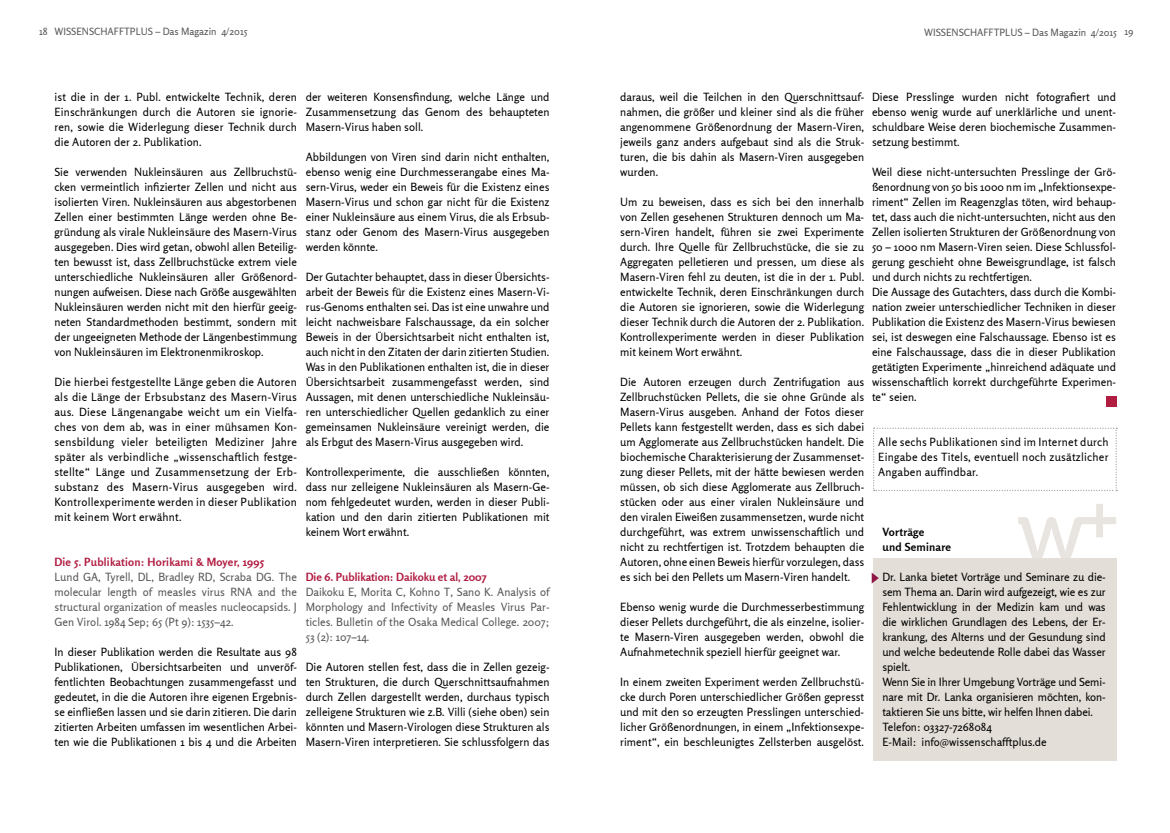
<style>
.page{position:relative;width:1170px;height:833px;background:#fff}
.page>*{position:absolute;margin:0;border:0;box-sizing:border-box;transform-origin:0 0}
.t1{font:11.25px/15px "Rosario";color:#000;text-align:justify}
.t2{font:11.25px/15px "Rosario";color:#575756;text-align:justify}
.t3{font:700 11.25px "Rosario";letter-spacing:.02em;color:#b11c41}
.t4{font:700 11.25px "Rosario";color:#b11c41}
.t5{font:700 11.25px/15px "Rosario";letter-spacing:.02em;color:#000}
.t6{font:10px "Rosario";color:#575756}
</style>
<div class="page">
<div style="left:873px;top:558px;width:243px;height:203px;background:#e3ded7"></div>
<svg style="left:873px;top:428px;width:244px;height:63px"></svg>
<div style="left:1106px;top:396px;width:10px;height:11px;background:#b11c41"></div>
<svg style="left:871px;top:572px;width:7px;height:11px"></svg>
<svg style="left:1018px;top:504px;width:97px;height:54px"></svg>
<p class="t6" style="left:39px;top:26px;width:210px">18 WISSENSCHAFFTPLUS – Das Magazin 4/2015</p>
<p class="t6" style="left:924px;top:26px;width:211px">WISSENSCHAFFTPLUS – Das Magazin 4/2015 19</p>
<p class="t1" style="left:54px;top:89px;width:244px">ist die in der 1. Publ. entwickelte Technik, deren Einschränkungen durch die Autoren sie ignorie&shy;ren, sowie die Widerlegung dieser Technik durch die Autoren der 2. Publikation.</p>
<p class="t1" style="left:54px;top:164px;width:244px">Sie verwenden Nukleinsäuren aus Zellbruchstü&shy;cken vermeintlich infizierter Zellen und nicht aus isolierten Viren. Nukleinsäuren aus abgestorbenen Zellen einer bestimmten Länge werden ohne Be&shy;gründung als virale Nukleinsäure des Masern-Virus ausgegeben. Dies wird getan, obwohl allen Beteilig&shy;ten bewusst ist, dass Zellbruchstücke extrem viele unterschiedliche Nukleinsäuren aller Größenord&shy;nungen aufweisen. Diese nach Größe ausgewählten Nukleinsäuren werden nicht mit den hierfür geeig&shy;neten Standardmethoden bestimmt, sondern mit der ungeeigneten Methode der Längenbestimmung von Nukleinsäuren im Elektronenmikroskop.</p>
<p class="t1" style="left:54px;top:374px;width:244px">Die hierbei festgestellte Länge geben die Autoren als die Länge der Erbsubstanz des Masern-Virus aus. Diese Längenangabe weicht um ein Vielfa&shy;ches von dem ab, was in einer mühsamen Kon&shy;sensbildung vieler beteiligten Mediziner Jahre später als verbindliche „wissenschaftlich festge&shy;stellte“ Länge und Zusammensetzung der Erb&shy;substanz des Masern-Virus ausgegeben wird.<br>Kontrollexperimente werden in dieser Publikation mit keinem Wort erwähnt.</p>
<p class="t3" style="left:54px;top:555px;width:211px">Die 5. Publikation: Horikami &amp; Moyer, 1995</p>
<p class="t2" style="left:54px;top:569px;width:244px">Lund GA, Tyrell, DL, Bradley RD, Scraba DG. The molecular length of measles virus RNA and the structural organization of measles nucleocapsids. J Gen Virol. 1984 Sep; 65 (Pt 9): 1535–42.</p>
<p class="t1" style="left:54px;top:644px;width:244px">In dieser Publikation werden die Resultate aus 98<br>Publikationen, Übersichtsarbeiten und unveröf&shy;fentlichten Beobachtungen zusammengefasst und gedeutet, in die die Autoren ihre eigenen Ergebnis&shy;se einfließen lassen und sie darin zitieren. Die darin zitierten Arbeiten umfassen im wesentlichen Arbei&shy;ten wie die Publikationen 1 bis 4 und die Arbeiten</p>
<p class="t1" style="left:306px;top:89px;width:245px">der weiteren Konsensfindung, welche Länge und Zusammensetzung das Genom des behaupteten Masern-Virus haben soll.</p>
<p class="t1" style="left:306px;top:149px;width:245px">Abbildungen von Viren sind darin nicht enthalten, ebenso wenig eine Durchmesserangabe eines Ma&shy;sern-Virus, weder ein Beweis für die Existenz eines Masern-Virus und schon gar nicht für die Existenz einer Nukleinsäure aus einem Virus, die als Erbsub&shy;stanz oder Genom des Masern-Virus ausgegeben werden könnte.</p>
<p class="t1" style="left:306px;top:269px;width:245px">Der Gutachter behauptet, dass in dieser Übersichts&shy;arbeit der Beweis für die Existenz eines Masern-Vi&shy;rus-Genoms enthalten sei. Das ist eine unwahre und leicht nachweisbare Falschaussage, da ein solcher Beweis in der Übersichtsarbeit nicht enthalten ist, auch nicht in den Zitaten der darin zitierten Studien.<br>Was in den Publikationen enthalten ist, die in dieser Übersichtsarbeit zusammengefasst werden, sind Aussagen, mit denen unterschiedliche Nukleinsäu&shy;ren unterschiedlicher Quellen gedanklich zu einer gemeinsamen Nukleinsäure vereinigt werden, die als Erbgut des Masern-Virus ausgegeben wird.</p>
<p class="t1" style="left:306px;top:464px;width:245px">Kontrollexperimente, die ausschließen könnten, dass nur zelleigene Nukleinsäuren als Masern-Ge&shy;nom fehlgedeutet wurden, werden in dieser Publi&shy;kation und den darin zitierten Publikationen mit keinem Wort erwähnt.</p>
<p class="t4" style="left:306px;top:570px;width:182px">Die 6. Publikation: Daikoku et al, 2007</p>
<p class="t2" style="left:306px;top:584px;width:245px">Daikoku E, Morita C, Kohno T, Sano K. Analysis of Morphology and Infectivity of Measles Virus Par&shy;ticles. Bulletin of the Osaka Medical College. 2007; 53 (2): 107–14.</p>
<p class="t1" style="left:306px;top:659px;width:245px">Die Autoren stellen fest, dass die in Zellen gezeig&shy;ten Strukturen, die durch Querschnittsaufnahmen durch Zellen dargestellt werden, durchaus typisch zelleigene Strukturen wie z.B. Villi (siehe oben) sein könnten und Masern-Virologen diese Strukturen als Masern-Viren interpretieren. Sie schlussfolgern das</p>
<p class="t1" style="left:872px;top:89px;width:245px">Diese Presslinge wurden nicht fotografiert und ebenso wenig wurde auf unerklärliche und unent&shy;schuldbare Weise deren biochemische Zusammen&shy;setzung bestimmt.</p>
<p class="t1" style="left:872px;top:164px;width:245px;text-align:left">Weil diese nicht-untersuchten Presslinge der Grö&shy;ßenordnung von 50 bis 1000 nm im „Infektionsexpe&shy;riment“ Zellen im Reagenzglas töten, wird behaup&shy;tet, dass auch die nicht-untersuchten, nicht aus den Zellen isolierten Strukturen der Größenordnung von 50 – 1000 nm Masern-Viren seien. Diese Schlussfol&shy;gerung geschieht ohne Beweisgrundlage, ist falsch und durch nichts zu rechtfertigen.<br>Die Aussage des Gutachters, dass durch die Kombi&shy;nation zweier unterschiedlicher Techniken in dieser Publikation die Existenz des Masern-Virus bewiesen sei, ist deswegen eine Falschaussage. Ebenso ist es eine Falschaussage, dass die in dieser Publikation getätigten Experimente „hinreichend adäquate und wissenschaftlich korrekt durchgeführte Experimen&shy;te“ seien.</p>
<p class="t1" style="left:620px;top:89px;width:245px">daraus, weil die Teilchen in den Querschnittsauf&shy;nahmen, die größer und kleiner sind als die früher angenommene Größenordnung der Masern-Viren, jeweils ganz anders aufgebaut sind als die Struk&shy;turen, die bis dahin als Masern-Viren ausgegeben wurden.</p>
<p class="t1" style="left:620px;top:194px;width:245px">Um zu beweisen, dass es sich bei den innerhalb von Zellen gesehenen Strukturen dennoch um Ma&shy;sern-Viren handelt, führen sie zwei Experimente durch. Ihre Quelle für Zellbruchstücke, die sie zu Aggregaten pelletieren und pressen, um diese als Masern-Viren fehl zu deuten, ist die in der 1. Publ. entwickelte Technik, deren Einschränkungen durch die Autoren sie ignorieren, sowie die Widerlegung dieser Technik durch die Autoren der 2. Publikation.<br>Kontrollexperimente werden in dieser Publikation mit keinem Wort erwähnt.</p>
<p class="t1" style="left:620px;top:374px;width:245px">Die Autoren erzeugen durch Zentrifugation aus Zellbruchstücken Pellets, die sie ohne Gründe als Masern-Virus ausgeben. Anhand der Fotos dieser Pellets kann festgestellt werden, dass es sich dabei um Agglomerate aus Zellbruchstücken handelt. Die biochemische Charakterisierung der Zusammenset&shy;zung dieser Pellets, mit der hätte bewiesen werden müssen, ob sich diese Agglomerate aus Zellbruch&shy;stücken oder aus einer viralen Nukleinsäure und den viralen Eiweißen zusammensetzen, wurde nicht durchgeführt, was extrem unwissenschaftlich und nicht zu rechtfertigen ist. Trotzdem behaupten die Autoren, ohne einen Beweis hierfür vorzulegen, dass es sich bei den Pellets um Masern-Viren handelt.</p>
<p class="t1" style="left:620px;top:599px;width:245px">Ebenso wenig wurde die Durchmesserbestimmung dieser Pellets durchgeführt, die als einzelne, isolier&shy;te Masern-Viren ausgegeben werden, obwohl die Aufnahmetechnik speziell hierfür geeignet war.</p>
<p class="t1" style="left:620px;top:674px;width:245px">In einem zweiten Experiment werden Zellbruchstü&shy;cke durch Poren unterschiedlicher Größen gepresst und mit den so erzeugten Presslingen unterschied&shy;licher Größenordnungen, in einem „Infektionsexpe&shy;riment“, ein beschleunigtes Zellsterben ausgelöst.</p>
<p class="t1" style="left:878px;top:434px;width:232px">Alle sechs Publikationen sind im Internet durch Eingabe des Titels, eventuell noch zusätzlicher Angaben auffindbar.</p>
<p class="t5" style="left:882px;top:524px;width:70px">Vorträge<br>und Seminare</p>
<p class="t1" style="left:882px;top:569px;width:225px;text-align:left">Dr. Lanka bietet Vorträge und Seminare zu die&shy;sem Thema an. Darin wird aufgezeigt, wie es zur Fehlentwicklung in der Medizin kam und was die wirklichen Grundlagen des Lebens, der Er&shy;krankung, des Alterns und der Gesundung sind und welche bedeutende Rolle dabei das Wasser spielt.<br>Wenn Sie in Ihrer Umgebung Vorträge und Semi&shy;nare mit Dr. Lanka organisieren möchten, kon&shy;taktieren Sie uns bitte, wir helfen Ihnen dabei.<br>Telefon: 03327-7268084<br>E-Mail: info@wissenschafftplus.de</p>
</div>
